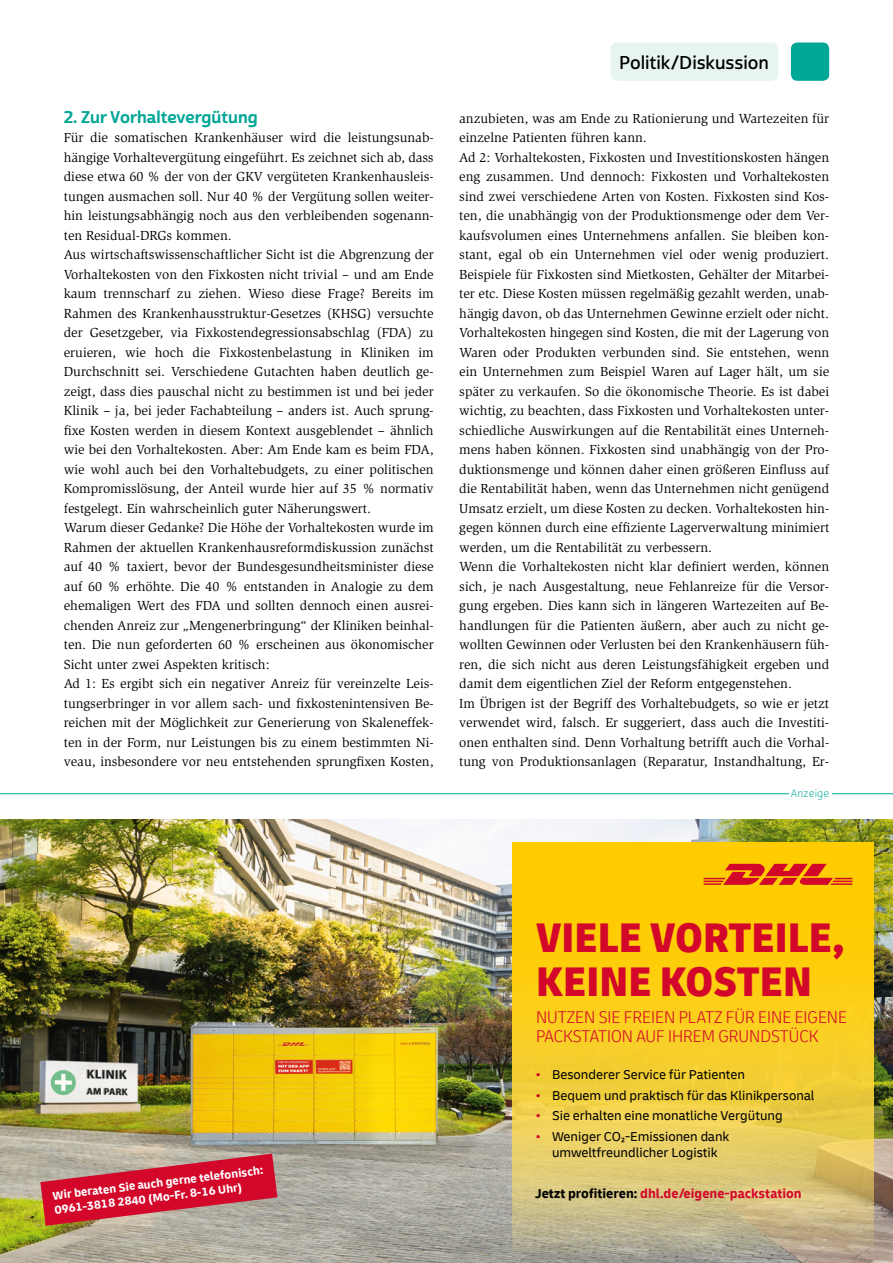
<style>
.page{position:relative;width:893px;height:1263px;background:#fff}
.page>*{position:absolute;margin:0;border:0;box-sizing:border-box;transform-origin:0 0}
.t1{font:900 condensed 43.5px/43.5px "Delivery";color:#d3072a}
.t2{font:18px "Cabrito Sans Nor Dem";letter-spacing:-.005em;color:#000}
.t3{font:300 condensed 17.85px/19.5px "Delivery";color:#d3072a}
.t4{font:16.5px "Cabrito Sans Nor Bol";color:#00a696}
.t5{font:13.5px/19.5px "Slimbach Std";color:#000}
.t6{font:13.5px/16.2px "Delivery";color:#000;text-align:center}
.t7{font:700 13.5px "Delivery";color:#d3072a}
.t8{font:700 12px "Delivery";color:#fff}
.t9{font:10.5px "Cabrito Sans Nor Boo";letter-spacing:.02em;color:#00a696}
.s1{color:#d3072a}
.s2{color:#000}
</style>
<div class="page">
<div style="left:791px;top:43px;width:38px;height:38px;background:#00a696;border-radius:6px"></div>
<div style="left:611px;top:43px;width:167px;height:38px;background:#e7f4f2;border-radius:6px"></div>
<img style="left:0;top:820px;width:893px;height:443px">
<svg style="left:512px;top:842px;width:362px;height:421px;background:#ebc83a"></svg>
<svg style="left:704px;top:864px;width:148px;height:21px;background:#e65f16"></svg>
<svg style="left:40px;top:1153px;width:237px;height:73px;background:#c74b59"></svg>
<hr style="left:0;top:793px;width:893px;height:1px;background:#00a696">
<div style="left:789px;top:789px;width:42px;height:13px;background:#fff"></div>
<p class="t4" style="left:64px;top:107px;width:195px">2. Zur Vorhaltevergütung</p>
<p class="t5" style="left:64px;top:128px;width:371px">Für die somatischen Krankenhäuser wird die leistungsunab&shy;hängige Vorhaltevergütung eingeführt. Es zeichnet sich ab, dass diese etwa 60 % der von der GKV vergüteten Krankenhausleis&shy;tungen ausmachen soll. Nur 40 % der Vergütung sollen weiter&shy;hin leistungsabhängig noch aus den verbleibenden sogenann&shy;ten Residual-DRGs kommen.<br>Aus wirtschaftswissenschaftlicher Sicht ist die Abgrenzung der Vorhaltekosten von den Fixkosten nicht trivial – und am Ende kaum trennscharf zu ziehen. Wieso diese Frage? Bereits im Rahmen des Krankenhausstruktur-Gesetzes (KHSG) versuchte der Gesetzgeber, via Fixkostendegressionsabschlag (FDA) zu eruieren, wie hoch die Fixkostenbelastung in Kliniken im Durchschnitt sei. Verschiedene Gutachten haben deutlich ge&shy;zeigt, dass dies pauschal nicht zu bestimmen ist und bei jeder Klinik – ja, bei jeder Fachabteilung – anders ist. Auch sprung&shy;fixe Kosten werden in diesem Kontext ausgeblendet – ähnlich wie bei den Vorhaltekosten. Aber: Am Ende kam es beim FDA, wie wohl auch bei den Vorhaltebudgets, zu einer politischen Kompromisslösung, der Anteil wurde hier auf 35 % normativ festgelegt. Ein wahrscheinlich guter Näherungswert.<br>Warum dieser Gedanke? Die Höhe der Vorhaltekosten wurde im Rahmen der aktuellen Krankenhausreformdiskussion zunächst auf 40 % taxiert, bevor der Bundesgesundheitsminister diese auf 60 % erhöhte. Die 40 % entstanden in Analogie zu dem ehemaligen Wert des FDA und sollten dennoch einen ausrei&shy;chenden Anreiz zur „Mengenerbringung“ der Kliniken beinhal&shy;ten. Die nun geforderten 60 % erscheinen aus ökonomischer Sicht unter zwei Aspekten kritisch:<br>Ad 1: Es ergibt sich ein negativer Anreiz für vereinzelte Leis&shy;tungserbringer in vor allem sach- und fixkostenintensiven Be&shy;reichen mit der Möglichkeit zur Generierung von Skaleneffek&shy;ten in der Form, nur Leistungen bis zu einem bestimmten Ni&shy;veau, insbesondere vor neu entstehenden sprungfixen Kosten,</p>
<h2 class="t2" style="left:619px;top:51px;width:151px">Politik/Diskussion</h2>
<p class="t5" style="left:459px;top:109px;width:371px">anzubieten, was am Ende zu Rationierung und Wartezeiten für einzelne Patienten führen kann.<br>Ad 2: Vorhaltekosten, Fixkosten und Investitionskosten hängen eng zusammen. Und dennoch: Fixkosten und Vorhaltekosten sind zwei verschiedene Arten von Kosten. Fixkosten sind Kos&shy;ten, die unabhängig von der Produktionsmenge oder dem Ver&shy;kaufsvolumen eines Unternehmens anfallen. Sie bleiben kon&shy;stant, egal ob ein Unternehmen viel oder wenig produziert.<br>Beispiele für Fixkosten sind Mietkosten, Gehälter der Mitarbei&shy;ter etc. Diese Kosten müssen regelmäßig gezahlt werden, unab&shy;hängig davon, ob das Unternehmen Gewinne erzielt oder nicht.<br>Vorhaltekosten hingegen sind Kosten, die mit der Lagerung von Waren oder Produkten verbunden sind. Sie entstehen, wenn ein Unternehmen zum Beispiel Waren auf Lager hält, um sie später zu verkaufen. So die ökonomische Theorie. Es ist dabei wichtig, zu beachten, dass Fixkosten und Vorhaltekosten unter&shy;schiedliche Auswirkungen auf die Rentabilität eines Unterneh&shy;mens haben können. Fixkosten sind unabhängig von der Pro&shy;duktionsmenge und können daher einen größeren Einfluss auf die Rentabilität haben, wenn das Unternehmen nicht genügend Umsatz erzielt, um diese Kosten zu decken. Vorhaltekosten hin&shy;gegen können durch eine effiziente Lagerverwaltung minimiert werden, um die Rentabilität zu verbessern.<br>Wenn die Vorhaltekosten nicht klar definiert werden, können sich, je nach Ausgestaltung, neue Fehlanreize für die Versor&shy;gung ergeben. Dies kann sich in längeren Wartezeiten auf Be&shy;handlungen für die Patienten äußern, aber auch zu nicht ge&shy;wollten Gewinnen oder Verlusten bei den Krankenhäusern füh&shy;ren, die sich nicht aus deren Leistungsfähigkeit ergeben und damit dem eigentlichen Ziel der Reform entgegenstehen.<br>Im Übrigen ist der Begriff des Vorhaltebudgets, so wie er jetzt verwendet wird, falsch. Er suggeriert, dass auch die Investiti&shy;onen enthalten sind. Denn Vorhaltung betrifft auch die Vorhal&shy;tung von Produktionsanlagen (Reparatur, Instandhaltung, Er-</p>
<p class="t9" style="left:791px;top:787px;width:40px">Anzeige</p>
<p class="t8" style="left:52px;top:1188px;width:213px;rotate:-7deg">Wir beraten Sie auch gerne telefonisch:</p>
<p class="t8" style="left:54px;top:1203px;width:191px;rotate:-7deg">0961-3818 2840 (Mo-Fr. 8-16 Uhr)</p>
<h1 class="t1" style="left:536px;top:915px;width:310px">VIELE VORTEILE,<br>KEINE KOSTEN</h1>
<h3 class="t3" style="left:536px;top:1008px;width:312px">NUTZEN SIE FREIEN PLATZ FÜR EINE EIGENE<br>PACKSTATION AUF IHREM GRUNDSTÜCK</h3>
<p class="t6" style="left:535px;top:1066px;width:211px"><span class="s1">•</span> Besonderer Service für Patienten</p>
<p class="t6" style="left:535px;top:1087px;width:281px"><span class="s1">•</span> Bequem und praktisch für das Klinikpersonal</p>
<p class="t6" style="left:535px;top:1107px;width:249px"><span class="s1">•</span> Sie erhalten eine monatliche Vergütung</p>
<p class="t6" style="left:535px;top:1128px;width:196px"><span class="s1">•</span> Weniger CO₂-Emissionen dank umweltfreundlicher Logistik</p>
<p class="t7" style="left:535px;top:1185px;width:268px"><span class="s2">Jetzt profitieren:</span> dhl.de/eigene-packstation</p>
</div>
